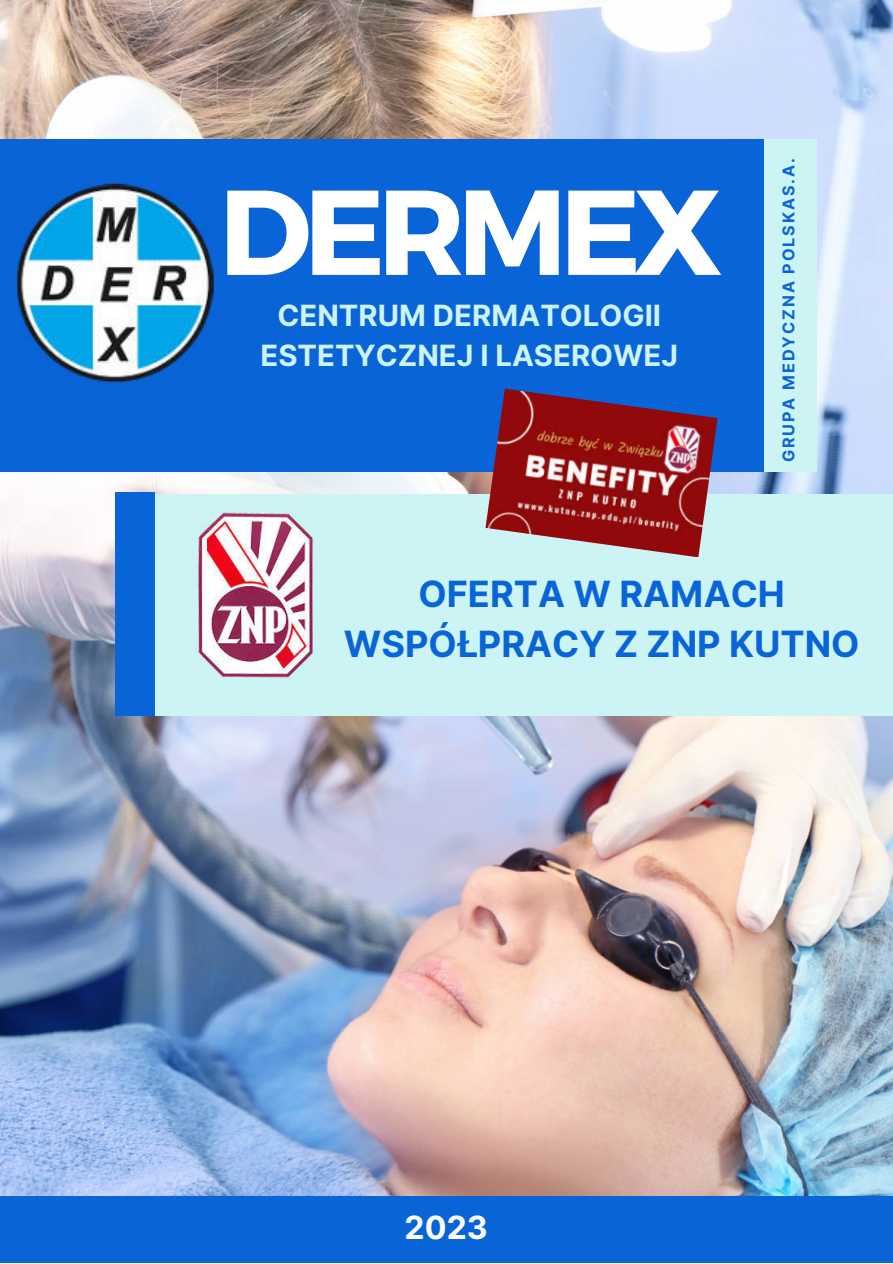
<style>
.page{position:relative;width:893px;height:1264px;background:#fff}
.page>*{position:absolute;margin:0;border:0;box-sizing:border-box;transform-origin:0 0}
.t1{font:700 120.45px "Montserrat";letter-spacing:-.06em;color:#fff}
.t2{font:700 36.15px/50.6px "Inter";color:#0964d8;text-align:center}
.t3{font:700 31.95px "Inter";color:#fefefe}
.t4{font:700 29.25px/40.8px "Inter";color:#cdf4f5;text-align:center}
.t5{font:700 16.2px "Inter";letter-spacing:.115em;color:#0964d8}
</style>
<div class="page">
<img style="left:0;top:0;width:892px;height:1195px">
<div style="left:0;top:139px;width:764px;height:333px;background:#0964d8"></div>
<div style="left:764px;top:139px;width:52px;height:332px;background:#cdf4f5"></div>
<img style="left:13px;top:183px;width:201px;height:204px">
<div style="left:150px;top:493px;width:742px;height:222px;background:#cdf4f5"></div>
<img style="left:485px;top:388px;width:232px;height:169px">
<img style="left:198px;top:512px;width:115px;height:166px">
<div style="left:0;top:1195px;width:892px;height:67px;background:#0964d8"></div>
<div style="left:115px;top:492px;width:39px;height:223px;background:#0964d8"></div>
<h1 class="t1" style="left:219px;top:157px;width:504px">DERMEX</h1>
<p class="t4" style="left:260px;top:295px;width:419px">CENTRUM DERMATOLOGII<br>ESTETYCZNEJ I LASEROWEJ</p>
<p class="t5" style="left:776px;top:462px;width:305px;rotate:-90deg">GRUPA MEDYCZNA POLSKAS.A.</p>
<p class="t2" style="left:344px;top:569px;width:517px">OFERTA W RAMACH<br>WSPÓŁPRACY Z ZNP KUTNO</p>
<p class="t3" style="left:404px;top:1203px;width:85px">2023</p>
</div>
